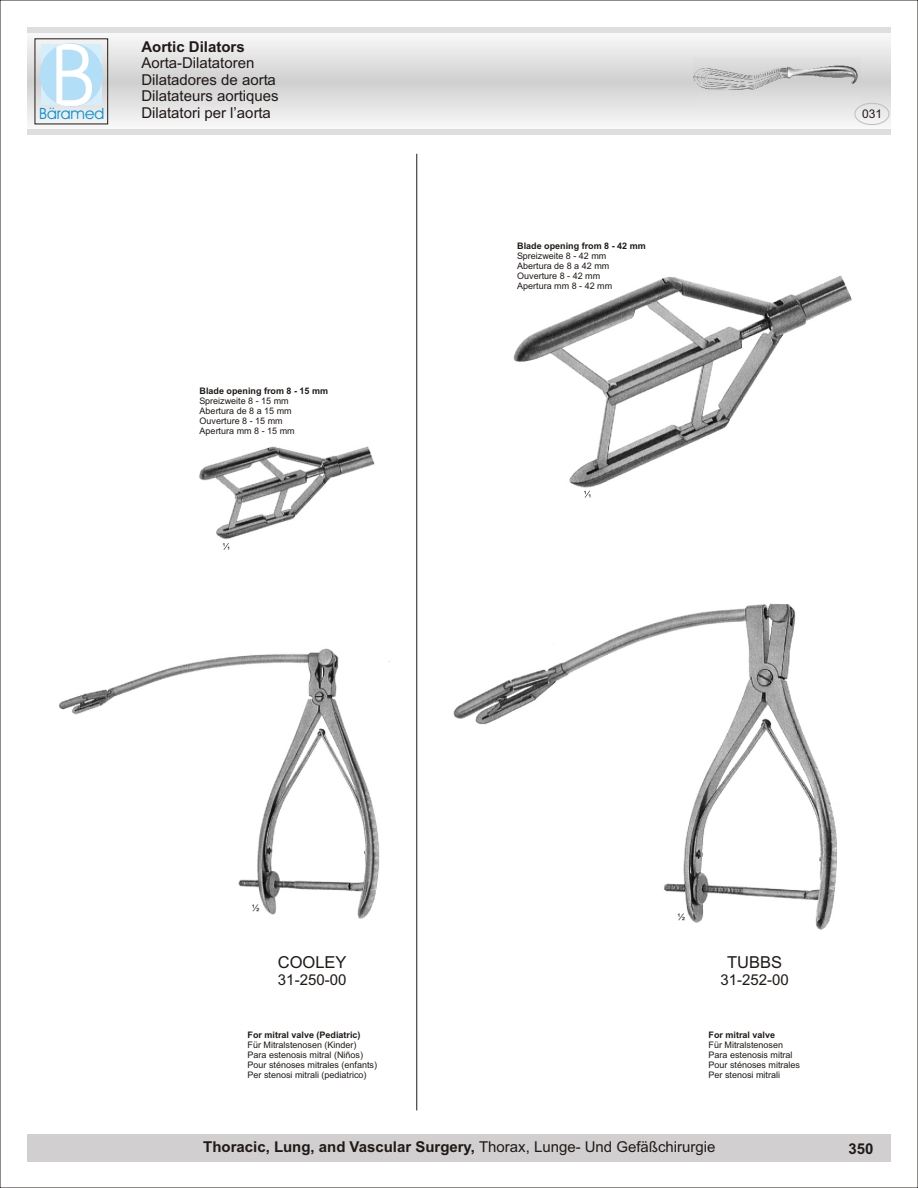
<style>
.page{position:relative;width:918px;height:1188px;background:#fff}
.page>*{position:absolute;margin:0;border:0;box-sizing:border-box;transform-origin:0 0}
.t1{font:88.05px "Avant Garde Bk BT";color:#fff}
.t2{font:16.5px "Arial";color:#1f1a17}
.t3{font:15.6px "Avant Garde Bk BT";color:#0094de}
.t4{font:15px/16.6px "Arial";color:#1f1a17}
.t5{font:700 15px "Arial";color:#1f1a17}
.t6{font:12px "Arial";color:#1f1a17}
.t7{font:9px/10.1px "Arial";color:#1f1a17}
.t8{font:700 9px "Arial";color:#1f1a17}
.s1{font-weight:400}
</style>
<div class="page">
<img style="left:59px;top:153px;width:793px;height:896px">
<div style="left:27px;top:1135px;width:864px;height:27px;background:#d1cfcf"></div>
<svg style="left:27px;top:32px;width:864px;height:94px"></svg>
<div style="left:27px;top:27px;width:864px;height:5px;background:#dedede"></div>
<div style="left:27px;top:129px;width:864px;height:6px;background:#dedede"></div>
<svg style="left:223px;top:543px;width:6px;height:7px"></svg>
<svg style="left:584px;top:491px;width:6px;height:7px"></svg>
<hr style="left:416px;top:154px;width:1px;height:956px;background:#1f1a17">
<div style="left:854px;top:103px;width:36px;height:22px;border:1px solid #c2c2c2;border-radius:50%"></div>
<img style="left:693px;top:57px;width:167px;height:47px">
<div style="left:41px;top:45px;width:61px;height:60px;background:#d6edfa"></div>
<div style="left:40px;top:43px;width:63px;height:64px;background:#b3def7;border-radius:50%"></div>
<h1 class="t1" style="left:51px;top:39px;width:46px">B</h1>
<h3 class="t3" style="left:39px;top:108px;width:67px">Bäramed</h3>
<h3 class="t5" style="left:141px;top:41px;width:105px">Aortic Dilators</h3>
<h3 class="t4" style="left:141px;top:56px;width:139px">Aorta-Dilatatoren<br>Dilatadores de aorta<br>Dilatateurs aortiques<br>Dilatatori per l’aorta</h3>
<p class="t8" style="left:200px;top:387px;width:130px">Blade opening from 8 - 15 mm</p>
<p class="t7" style="left:200px;top:397px;width:97px">Spreizweite 8 - 15 mm<br>Abertura de 8 a 15 mm<br>Ouverture 8 - 15 mm<br>Apertura mm 8 - 15 mm</p>
<p class="t8" style="left:517px;top:243px;width:130px">Blade opening from 8 - 42 mm</p>
<p class="t7" style="left:517px;top:252px;width:97px">Spreizweite 8 - 42 mm<br>Abertura de 8 a 42 mm<br>Ouverture 8 - 42 mm<br>Apertura mm 8 - 42 mm</p>
<h3 class="t6" style="left:862px;top:109px;width:22px">031</h3>
<p class="t7" style="left:252px;top:904px;width:9px">½</p>
<h2 class="t2" style="left:278px;top:956px;width:70px">COOLEY</h2>
<h3 class="t4" style="left:278px;top:973px;width:70px">31-250-00</h3>
<p class="t8" style="left:248px;top:1032px;width:115px">For mitral valve (Pediatric)</p>
<p class="t7" style="left:248px;top:1041px;width:131px">Für Mitralstenosen (Kinder)<br>Para estenosis mitral (Niños)<br>Pour sténoses mitrales (enfants)<br>Per stenosi mitrali (pediatrico)</p>
<p class="t7" style="left:677px;top:912px;width:9px">½</p>
<h2 class="t2" style="left:727px;top:956px;width:57px">TUBBS</h2>
<h3 class="t4" style="left:720px;top:973px;width:70px">31-252-00</h3>
<p class="t8" style="left:709px;top:1032px;width:68px">For mitral valve</p>
<p class="t7" style="left:709px;top:1041px;width:93px">Für Mitralstenosen<br>Para estenosis mitral<br>Pour sténoses mitrales<br>Per stenosi mitrali</p>
<h3 class="t5" style="left:203px;top:1141px;width:514px">Thoracic, Lung, and Vascular Surgery, <span class="s1">Thorax, Lunge- Und Gefäßchirurgie</span></h3>
<h3 class="t5" style="left:849px;top:1143px;width:26px">350</h3>
</div>
